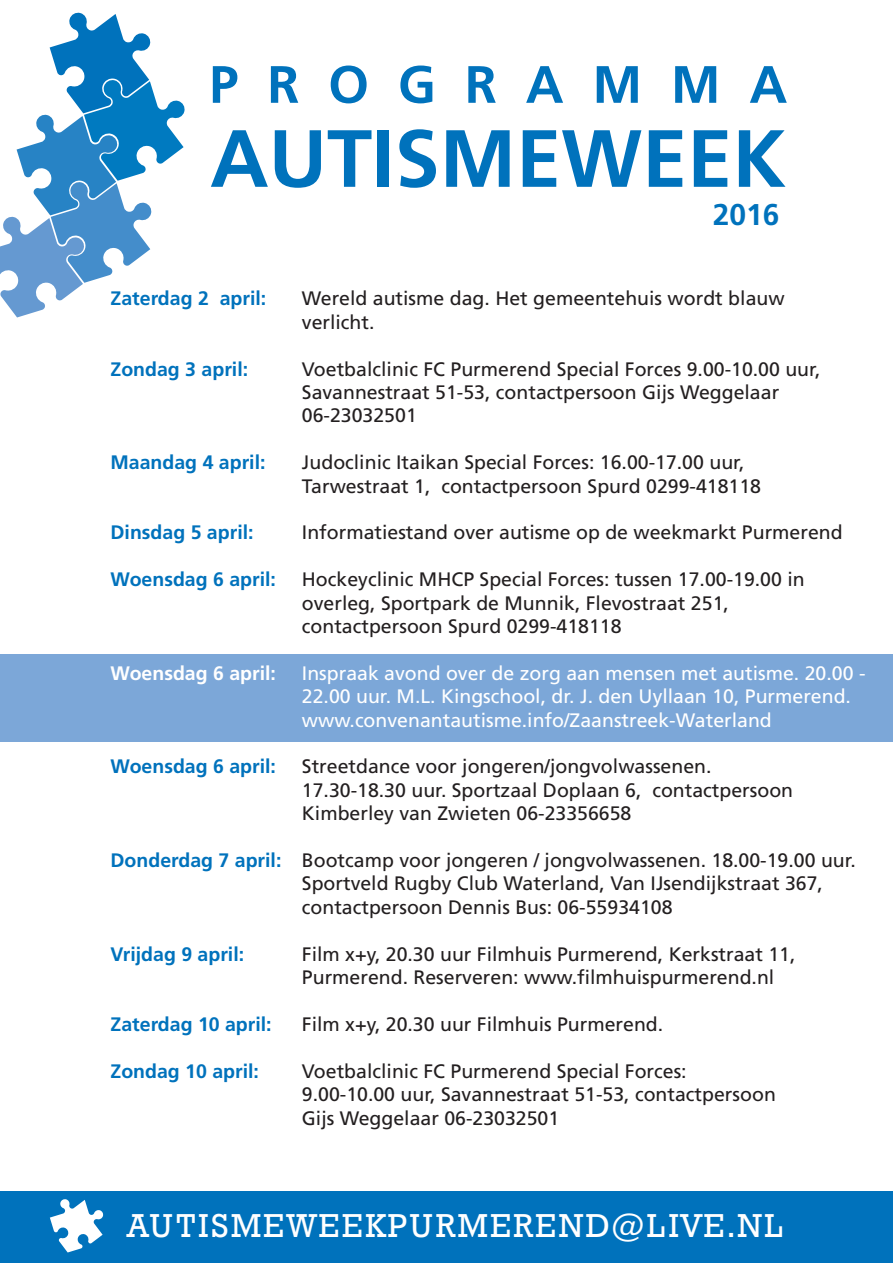
<style>
.page{position:relative;width:893px;height:1263px;background:#fff}
.page>*{position:absolute;margin:0;border:0;box-sizing:border-box;transform-origin:0 0}
.t1{font:700 81px "Frutiger";color:#0072bc}
.t2{font:700 52.5px "Frutiger";letter-spacing:.55em;color:#0072bc}
.t3{font:33px "Geometric Slab 712 BT Medium A";letter-spacing:.07em;color:#fff}
.t4{font:700 30px "Frutiger";color:#0072bc}
.t5{font:19.5px/23.4px "Frutiger";color:#231f20}
.t6{font:19.5px/23.4px "Frutiger";color:#fff}
.t7{font:700 19.5px "Frutiger";color:#0072bc}
.t8{font:700 19.5px "Frutiger";color:#fff}
.s1{font-weight:700;color:#0072bc}
</style>
<div class="page">
<div style="left:0;top:655px;width:893px;height:87px;background:#7ca7d8"></div>
<svg style="left:0;top:12px;width:185px;height:305px"></svg>
<div style="left:0;top:1191px;width:893px;height:72px;background:#0072bc"></div>
<svg style="left:50px;top:1199px;width:54px;height:53px"></svg>
<p class="t2" style="left:209px;top:54px;width:580px">PROGRAMMA</p>
<p class="t1" style="left:210px;top:111px;width:578px">AUTISMEWEEK</p>
<p class="t4" style="left:713px;top:197px;width:68px">2016</p>
<p class="t7" style="left:111px;top:287px;width:157px">Zaterdag 2 april:</p>
<p class="t5" style="left:302px;top:287px;width:484px">Wereld autisme dag. Het gemeentehuis wordt blauw verlicht.</p>
<p class="t7" style="left:111px;top:357px;width:139px">Zondag 3 april:</p>
<p class="t5" style="left:302px;top:357px;width:520px">Voetbalclinic FC Purmerend Special Forces 9.00-10.00 uur,<br>Savannestraat 51-53, contactpersoon Gijs Weggelaar<br>06-23032501</p>
<p class="t7" style="left:111px;top:451px;width:156px">Maandag 4 april:</p>
<p class="t5" style="left:302px;top:451px;width:461px">Judoclinic Itaikan Special Forces: 16.00-17.00 uur,<br>Tarwestraat 1, contactpersoon Spurd 0299-418118</p>
<p class="t7" style="left:111px;top:521px;width:145px">Dinsdag 5 april:</p>
<p class="t5" style="left:302px;top:521px;width:542px">Informatiestand over autisme op de weekmarkt Purmerend</p>
<p class="t7" style="left:111px;top:568px;width:167px">Woensdag 6 april:</p>
<p class="t5" style="left:302px;top:568px;width:504px">Hockeyclinic MHCP Special Forces: tussen 17.00-19.00 in overleg, Sportpark de Munnik, Flevostraat 251, contactpersoon Spurd 0299-418118</p>
<p class="t8" style="left:111px;top:662px;width:167px">Woensdag 6 april:</p>
<p class="t6" style="left:302px;top:661px;width:565px">Inspraak avond over de zorg aan mensen met autisme. 20.00 -<br>22.00 uur. M.L. Kingschool, dr. J. den Uyllaan 10, Purmerend.</p>
<p class="t6" style="left:302px;top:708px;width:471px">www.convenantautisme.info/Zaanstreek-Waterland</p>
<p class="t7" style="left:111px;top:755px;width:167px">Woensdag 6 april:</p>
<p class="t5" style="left:302px;top:755px;width:493px">Streetdance voor jongeren/jongvolwassenen.<br>17.30-18.30 uur. Sportzaal Doplaan 6, contactpersoon<br>Kimberley van Zwieten 06-23356658</p>
<p class="t5" style="left:302px;top:848px;width:556px;text-indent:-191px"><span class="s1">Donderdag 7 april:</span> Bootcamp voor jongeren / jongvolwassenen. 18.00-19.00 uur.<br>Sportveld Rugby Club Waterland, Van IJsendijkstraat 367, contactpersoon Dennis Bus: 06-55934108</p>
<p class="t7" style="left:111px;top:942px;width:135px">Vrijdag 9 april:</p>
<p class="t5" style="left:302px;top:942px;width:495px">Film x+y, 20.30 uur Filmhuis Purmerend, Kerkstraat 11,<br>Purmerend. Reserveren: www.filmhuispurmerend.nl</p>
<p class="t7" style="left:111px;top:1013px;width:163px">Zaterdag 10 april:</p>
<p class="t5" style="left:302px;top:1012px;width:363px">Film x+y, 20.30 uur Filmhuis Purmerend.</p>
<p class="t7" style="left:111px;top:1059px;width:150px">Zondag 10 april:</p>
<p class="t5" style="left:302px;top:1059px;width:475px">Voetbalclinic FC Purmerend Special Forces:<br>9.00-10.00 uur, Savannestraat 51-53, contactpersoon<br>Gijs Weggelaar 06-23032501</p>
<p class="t3" style="left:127px;top:1205px;width:658px">AUTISMEWEEKPURMEREND@LIVE.NL</p>
</div>
